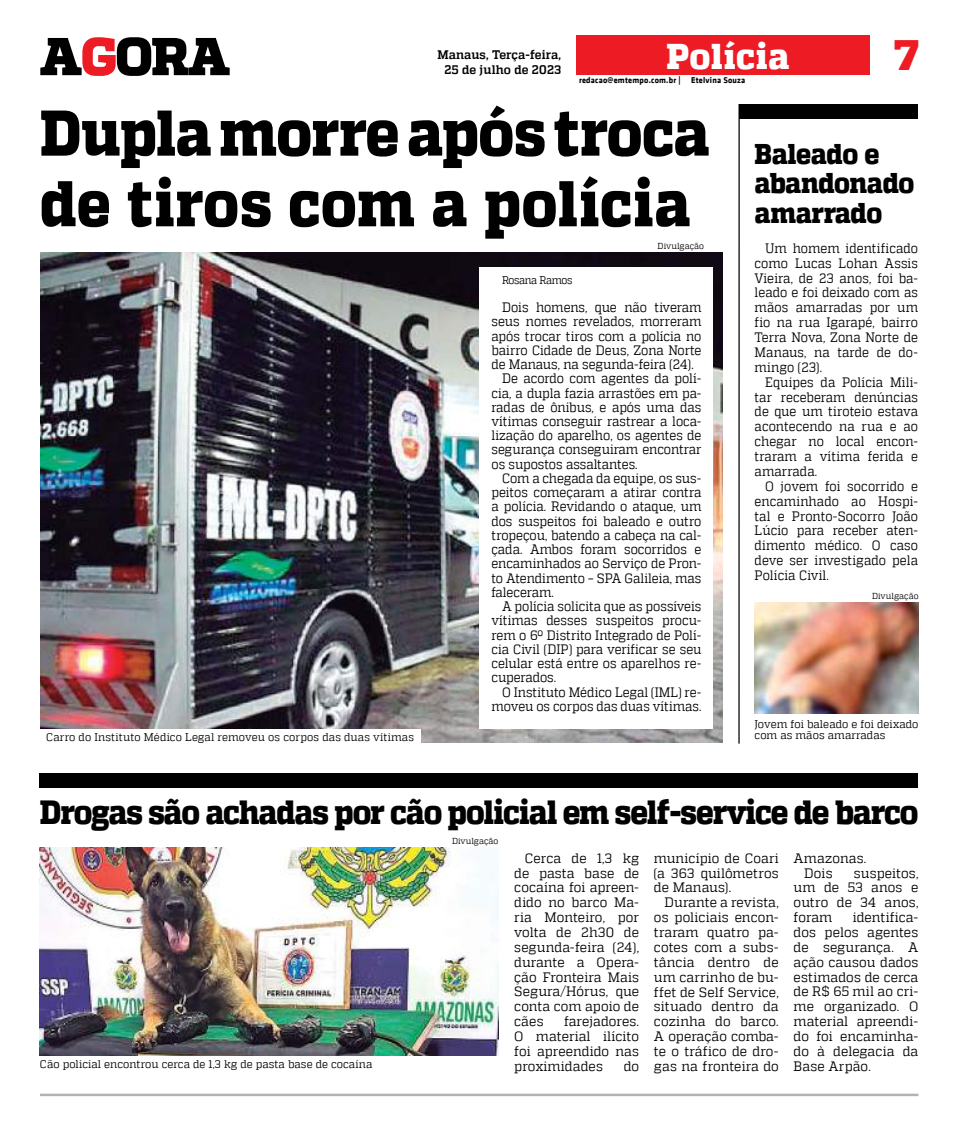
<style>
.page{position:relative;width:957px;height:1134px;background:#fff}
.page>*{position:absolute;margin:0;border:0;box-sizing:border-box;transform-origin:0 0}
.t1{font:800 64.5px/70.6px "MW Quadon";color:#000;scale:.9 1}
.t2{font:800 42.5px "MW Quadon";color:#ed1c24}
.t3{font:800 35.75px "MW Quadon";letter-spacing:.015em;color:#fff;scale:.95 1}
.t4{font:800 33.5px "MW Quadon";letter-spacing:-.035em;color:#000;scale:.9 1}
.t5{font:800 28.5px/29.8px "MW Quadon";letter-spacing:-.015em;color:#000;scale:.9 1}
.t6{font:13.62px/14.9px "MW Quadon";color:#000;text-align:justify;scale:.9 1}
.t7{font:13.62px/14.9px "MW Quadon";color:#000;text-align:justify;scale:.95 1}
.t8{font:700 12.38px/14.9px "MW Quadon";letter-spacing:.01em;color:#000;text-align:center;scale:.95 1}
.t9{font:11.12px/11.1px "MW Quadon";letter-spacing:.01em;color:#000;scale:.95 1}
.t10{font:11.12px "MW Quadon";letter-spacing:-.035em;color:#000;scale:.9 1}
.t11{font:700 8.62px "MW Klavika Bd";letter-spacing:.025em;color:#000;scale:.95 1}
.t12{font:8.62px "MW Quadon";letter-spacing:.005em;color:#000;scale:.95 1}
</style>
<div class="page">
<hr style="left:40px;top:1094px;width:878px;height:2px;background:#b1b3b5">
<div style="left:40px;top:773px;width:878px;height:15px;background:#000"></div>
<img style="left:40px;top:847px;width:458px;height:209px">
<img style="left:40px;top:253px;width:683px;height:490px">
<svg style="left:40px;top:37px;width:190px;height:39px"></svg>
<div style="left:576px;top:35px;width:293px;height:40px;background:#ed1c24"></div>
<div style="left:740px;top:104px;width:178px;height:15px;background:#000"></div>
<hr style="left:738px;top:104px;width:2px;height:640px;background:#000">
<img style="left:754px;top:603px;width:164px;height:111px">
<div style="left:479px;top:268px;width:234px;height:461px;background:#fff"></div>
<div style="left:40px;top:729px;width:380px;height:15px;background:#fff"></div>
<p class="t8" style="left:437px;top:48px;width:132px">Manaus, Terça-feira,<br>25 de julho de 2023</p>
<h3 class="t3" style="left:666px;top:35px;width:131px">Polícia</h3>
<p class="t11" style="left:579px;top:74px;width:177px">redacao@emtempo.com.br | Etelvina Souza</p>
<h2 class="t2" style="left:894px;top:30px;width:26px">7</h2>
<h1 class="t1" style="left:40px;top:99px;width:745px">Dupla morre após troca de tiros com a polícia</h1>
<p class="t12" style="left:657px;top:241px;width:50px">Divulgação</p>
<p class="t9" style="left:46px;top:731px;width:389px">Carro do Instituto Médico Legal removeu os corpos das duas vítimas</p>
<p class="t10" style="left:502px;top:273px;width:80px">Rosana Ramos</p>
<p class="t6" style="left:502px;top:300px;width:223px">Dois homens, que não tiveram</p>
<p class="t6" style="left:491px;top:314px;width:235px">seus nomes revelados, morreram</p>
<p class="t6" style="left:491px;top:328px;width:235px">após trocar tiros com a polícia no</p>
<p class="t6" style="left:491px;top:342px;width:235px">bairro Cidade de Deus, Zona Norte</p>
<p class="t6" style="left:491px;top:357px;width:226px">de Manaus, na segunda-feira (24).</p>
<p class="t6" style="left:502px;top:371px;width:223px">De acordo com agentes da polí-</p>
<p class="t6" style="left:491px;top:385px;width:235px">cia, a dupla fazia arrastões em pa-</p>
<p class="t6" style="left:491px;top:399px;width:235px">radas de ônibus, e após uma das</p>
<p class="t6" style="left:491px;top:414px;width:235px">vítimas conseguir rastrear a loca-</p>
<p class="t6" style="left:491px;top:428px;width:235px">lização do aparelho, os agentes de</p>
<p class="t6" style="left:491px;top:442px;width:235px">segurança conseguiram encontrar</p>
<p class="t6" style="left:491px;top:456px;width:164px">os supostos assaltantes.</p>
<p class="t6" style="left:502px;top:471px;width:223px">Com a chegada da equipe, os sus-</p>
<p class="t6" style="left:491px;top:485px;width:235px">peitos começaram a atirar contra</p>
<p class="t6" style="left:491px;top:499px;width:235px">a polícia. Revidando o ataque, um</p>
<p class="t6" style="left:491px;top:513px;width:235px">dos suspeitos foi baleado e outro</p>
<p class="t6" style="left:491px;top:528px;width:235px">tropeçou, batendo a cabeça na cal-</p>
<p class="t6" style="left:491px;top:542px;width:235px">çada. Ambos foram socorridos e</p>
<p class="t6" style="left:491px;top:556px;width:235px">encaminhados ao Serviço de Pron-</p>
<p class="t6" style="left:491px;top:570px;width:235px">to Atendimento – SPA Galileia, mas</p>
<p class="t6" style="left:491px;top:585px;width:71px">faleceram.</p>
<p class="t6" style="left:502px;top:599px;width:223px">A polícia solicita que as possíveis</p>
<p class="t6" style="left:491px;top:613px;width:235px">vítimas desses suspeitos procu-</p>
<p class="t6" style="left:491px;top:627px;width:235px">rem o 6º Distrito Integrado de Polí-</p>
<p class="t6" style="left:491px;top:642px;width:235px">cia Civil (DIP) para verificar se seu</p>
<p class="t6" style="left:491px;top:656px;width:235px">celular está entre os aparelhos re-</p>
<p class="t6" style="left:491px;top:670px;width:73px">cuperados.</p>
<p class="t6" style="left:502px;top:684px;width:223px">O Instituto Médico Legal (IML) re-</p>
<p class="t6" style="left:491px;top:699px;width:235px">moveu os corpos das duas vítimas.</p>
<h3 class="t5" style="left:754px;top:139px;width:179px">Baleado e abandonado amarrado</h3>
<p class="t6" style="left:754px;top:241px;width:183px;text-indent:11px">Um homem identificado como Lucas Lohan Assis Vieira, de 23 anos, foi ba&shy;leado e foi deixado com as mãos amarradas por um fio na rua Igarapé, bairro Terra Nova, Zona Norte de Manaus, na tarde de do&shy;mingo (23).</p>
<p class="t6" style="left:754px;top:374px;width:183px;text-indent:11px">Equipes da Polícia Mili&shy;tar receberam denúncias de que um tiroteio estava acontecendo na rua e ao chegar no local encon&shy;traram a vítima ferida e amarrada.</p>
<p class="t6" style="left:754px;top:478px;width:183px;text-indent:11px">O jovem foi socorrido e encaminhado ao Hospi&shy;tal e Pronto-Socorro João Lúcio para receber aten&shy;dimento médico. O caso deve ser investigado pela Polícia Civil.</p>
<p class="t12" style="left:872px;top:591px;width:50px">Divulgação</p>
<p class="t9" style="left:754px;top:718px;width:174px">Jovem foi baleado e foi deixado com as mãos amarradas</p>
<h3 class="t4" style="left:40px;top:792px;width:977px">Drogas são achadas por cão policial em self-service de barco</h3>
<p class="t7" style="left:514px;top:850px;width:133px;text-indent:11px">Cerca de 1,3 kg de pasta base de cocaína foi apreen&shy;dido no barco Ma&shy;ria Monteiro, por volta de 2h30 de segunda-feira (24), durante a Opera&shy;ção Fronteira Mais Segura/Hórus, que conta com apoio de cães</p>
<p class="t12" style="left:452px;top:836px;width:50px">Divulgação</p>
<p class="t7" style="left:654px;top:850px;width:133px">município de Coari (a 363 quilômetros de Manaus).</p>
<p class="t7" style="left:654px;top:895px;width:133px;text-indent:11px">Durante a revista, os policiais encon&shy;traram quatro pa&shy;cotes com a subs&shy;tância dentro de um carrinho de bu&shy;ffet de Self Service, situado dentro da cozinha do barco.<br>A operação comba&shy;te o tráfico de dro&shy;gas na fronteira do</p>
<p class="t7" style="left:804px;top:850px;width:67px;text-indent:-11px">Amazonas.<br>Dois</p>
<p class="t7" style="left:793px;top:865px;width:133px;text-indent:60px">suspeitos, um de 53 anos e outro de 34 anos, foram</p>
<p class="t7" style="left:793px;top:910px;width:133px;text-indent:59px">identifica&shy;dos pelos agentes de segurança. A ação causou dados estimados de cerca de R$ 65 mil ao cri&shy;me organizado. O material apreendi&shy;do foi encaminha&shy;do à delegacia da</p>
<p class="t7" style="left:514px;top:1014px;width:133px;text-indent:50px">farejadores.<br>O material ilícito foi apreendido nas proximidades</p>
<p class="t9" style="left:40px;top:1058px;width:351px">Cão policial encontrou cerca de 1,3 kg de pasta base de cocaína</p>
<p class="t7" style="left:793px;top:1058px;width:83px">Base Arpão.</p>
<p class="t7" style="left:624px;top:1058px;width:18px">do</p>
</div>
